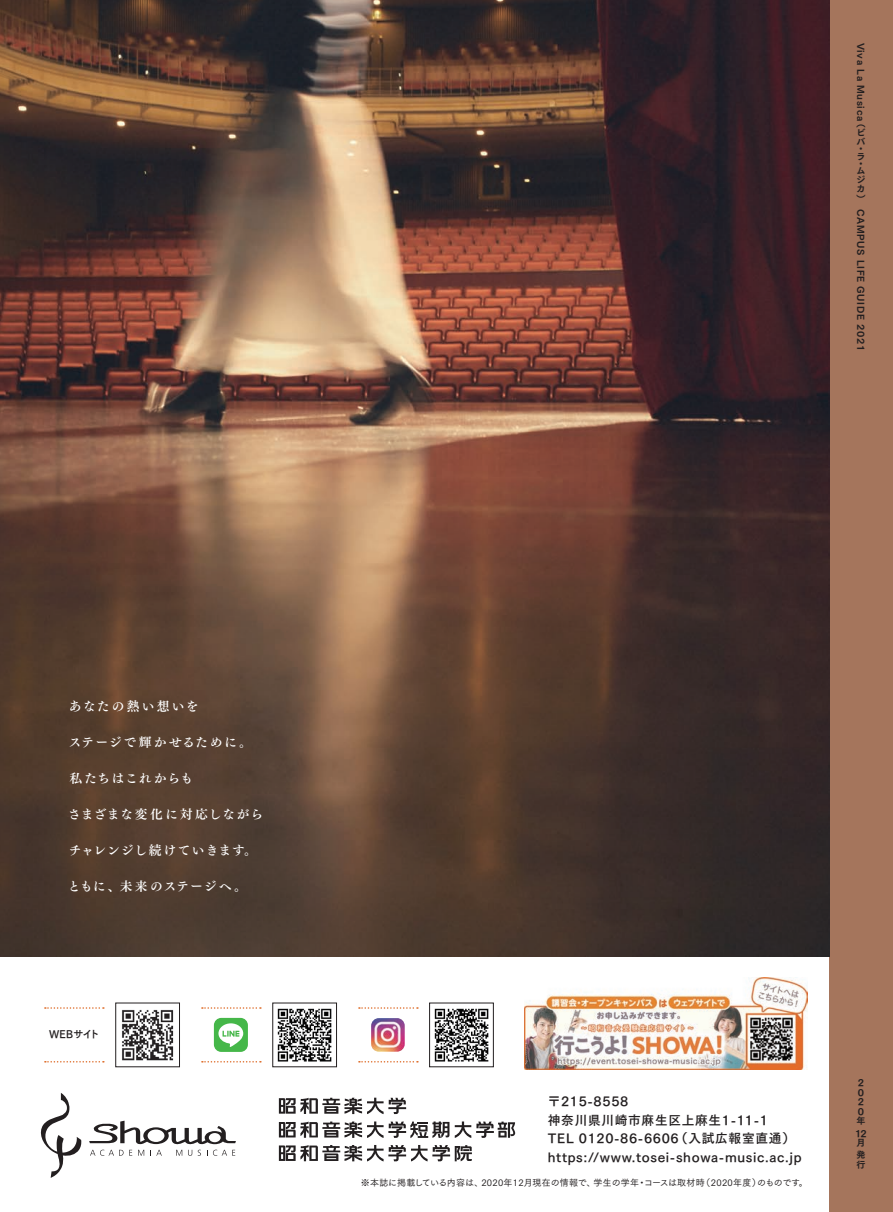
<style>
.page{position:relative;width:893px;height:1212px;background:#fff}
.page>*{position:absolute;margin:0;border:0;box-sizing:border-box;transform-origin:0 0}
.t1{font:12.75px/18.8px "Tsuku Go Pro B";letter-spacing:.05em;color:#231f20}
.t2{font:12.75px "Tsuku Min Pro B";letter-spacing:.08em;color:#fff}
.t3{font:12.75px "Tsuku Min Pro B";letter-spacing:.12em;color:#fff}
.t4{font:12.75px "Tsuku Min Pro B";letter-spacing:.1em;color:#fff}
.t5{font:12.75px "Tsuku Min Pro B";letter-spacing:.165em;color:#fff}
.t6{font:10.5px "Tsuku Go Pro B";letter-spacing:.015em;color:#231f20;scale:.95 1}
.t7{font:9px "Tsuku Go Pro M";letter-spacing:.01em;color:#231f20}
.t8{font:9px/9.4px "Tsuku Go Pro E";letter-spacing:.075em;color:#231f20}
</style>
<div class="page">
<div style="left:829px;top:0;width:64px;height:1212px;background:#a5755c"></div>
<img style="left:0;top:0;width:829px;height:957px">
<img style="left:525px;top:977px;width:283px;height:92px">
<svg style="left:279px;top:1098px;width:127px;height:16px"></svg>
<svg style="left:279px;top:1121px;width:170px;height:17px"></svg>
<svg style="left:455px;top:1121px;width:60px;height:17px"></svg>
<svg style="left:279px;top:1145px;width:193px;height:16px"></svg>
<svg style="left:89px;top:1121px;width:147px;height:35px"></svg>
<svg style="left:40px;top:1093px;width:42px;height:85px"></svg>
<img style="left:122px;top:1010px;width:52px;height:51px">
<div style="left:115px;top:1002px;width:65px;height:65px;border:1px solid #231f20"></div>
<svg style="left:45px;top:1007px;width:59px;height:2px"></svg>
<svg style="left:45px;top:1061px;width:59px;height:1px"></svg>
<img style="left:277px;top:1008px;width:55px;height:54px">
<div style="left:272px;top:1002px;width:65px;height:65px;border:1px solid #231f20"></div>
<svg style="left:202px;top:1007px;width:59px;height:2px"></svg>
<svg style="left:202px;top:1061px;width:59px;height:1px"></svg>
<img style="left:434px;top:1008px;width:55px;height:54px">
<div style="left:429px;top:1002px;width:65px;height:65px;border:1px solid #231f20"></div>
<svg style="left:359px;top:1007px;width:59px;height:2px"></svg>
<svg style="left:359px;top:1061px;width:59px;height:1px"></svg>
<div style="left:214px;top:1018px;width:34px;height:34px;background:#45b749;border-radius:7px"></div>
<svg style="left:218px;top:1023px;width:25px;height:24px"></svg>
<img style="left:371px;top:1018px;width:34px;height:34px">
<p class="t8" style="left:866px;top:43px;width:80px;rotate:90deg">Viva La Musica</p>
<p class="t8" style="left:856px;top:118px;width:10px;text-align:justify">（ビバ</p>
<p class="t8" style="left:856px;top:144px;width:10px;line-height:7.2px">・ラ・ム</p>
<p class="t8" style="left:856px;top:174px;width:10px">ジカ）</p>
<p class="t8" style="left:866px;top:209px;width:144px;rotate:90deg">CAMPUS LIFE GUIDE 2021</p>
<p class="t5" style="left:69px;top:696px;width:131px">あなたの熱い想いを</p>
<p class="t3" style="left:69px;top:732px;width:184px">ステージで輝かせるために。</p>
<p class="t2" style="left:69px;top:768px;width:125px">私たちはこれからも</p>
<p class="t2" style="left:68px;top:804px;width:196px">さまざまな変化に対応しながら</p>
<p class="t2" style="left:69px;top:840px;width:190px">チャレンジし続けていきます。</p>
<p class="t4" style="left:68px;top:876px;width:181px">ともに、未来のステージへ。</p>
<p class="t6" style="left:49px;top:1025px;width:55px">WEBサイト</p>
<p class="t1" style="left:548px;top:1090px;width:255px">〒215-8558<br>神奈川県川崎市麻生区上麻生1-11-1<br>TEL 0120-86-6606（入試広報室直通）https://www.tosei-showa-music.ac.jp</p>
<p class="t7" style="left:361px;top:1175px;width:449px">※本誌に掲載している内容は、2020年12月現在の情報で、学生の学年・コースは取材時（2020年度）のものです。</p>
<p class="t8" style="left:856px;top:1077px;width:10px;text-align:justify">2<br>0<br>2<br>0年</p>
<p class="t8" style="left:855px;top:1128px;width:13px;line-height:9px">12月</p>
<p class="t8" style="left:856px;top:1149px;width:10px">発行</p>
</div>
